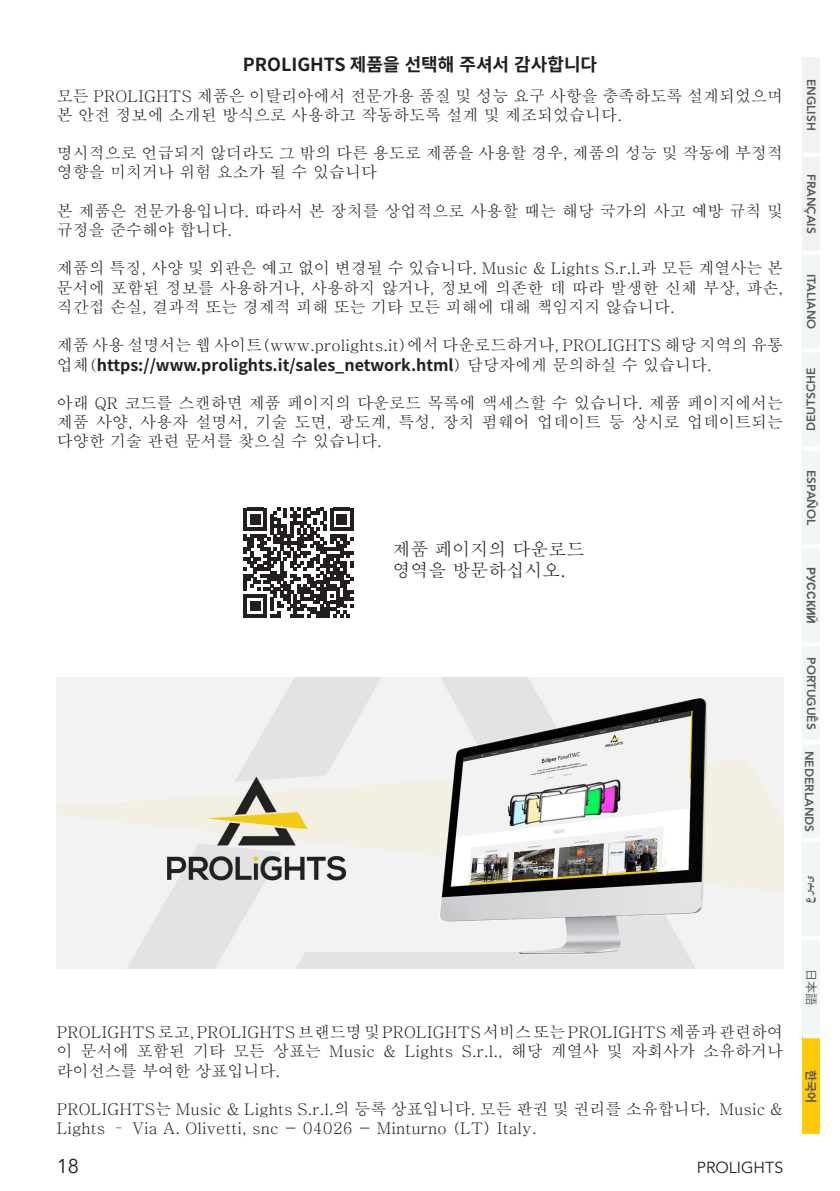
<style>
.page{position:relative;width:840px;height:1191px;background:#fff}
.page>*{position:absolute;margin:0;border:0;box-sizing:border-box;transform-origin:0 0}
.t1{font:20px "Avenir";color:#231f20}
.t2{font:700 18px "Source Han Sans KR";color:#231f20}
.t3{font:500 18px/21.6px "Adobe Myungjo Std";color:#231f20}
.t4{font:500 16px/19.2px "Adobe Myungjo Std";color:#231f20}
.t5{font:700 16px "Source Han Sans KR";color:#231f20}
.t6{font:16px "Avenir";color:#231f20}
.t7{font:800 12px "Avenir";color:#57585a}
.t8{font:700 12px "Arial";color:#57585a}
.t9{font:12px "Koz Go Pr 6 N";color:#57585a}
.t10{font:700 12px "Source Han Sans KR";color:#57585a}
.s1{font-family:"Adobe Myungjo Std";font-weight:500}
</style>
<div class="page">
<img style="left:57px;top:678px;width:725px;height:290px">
<svg style="left:243px;top:508px;width:110px;height:109px"></svg>
<div style="left:802px;top:57px;width:17px;height:98px;background:#f2f2f2"></div>
<div style="left:802px;top:155px;width:17px;height:98px;background:#f2f2f2"></div>
<div style="left:802px;top:253px;width:17px;height:98px;background:#f3f6f7"></div>
<div style="left:802px;top:351px;width:17px;height:97px;background:#f3f6f7"></div>
<div style="left:802px;top:448px;width:17px;height:98px;background:#f3f6f7"></div>
<div style="left:802px;top:546px;width:17px;height:98px;background:#f3f6f7"></div>
<div style="left:802px;top:644px;width:17px;height:98px;background:#f3f6f7"></div>
<div style="left:802px;top:742px;width:17px;height:98px;background:#f3f6f7"></div>
<div style="left:802px;top:840px;width:17px;height:98px;background:#f3f6f7"></div>
<div style="left:802px;top:938px;width:17px;height:98px;background:#f3f6f7"></div>
<div style="left:802px;top:1036px;width:17px;height:98px;background:#feca0a"></div>
<hr style="left:802px;top:153px;width:17px;height:4px;background:#fff">
<hr style="left:802px;top:251px;width:17px;height:4px;background:#fff">
<hr style="left:802px;top:446px;width:17px;height:4px;background:#fff">
<hr style="left:802px;top:544px;width:17px;height:4px;background:#fff">
<hr style="left:802px;top:642px;width:17px;height:4px;background:#fff">
<hr style="left:802px;top:740px;width:17px;height:4px;background:#fff">
<hr style="left:802px;top:936px;width:17px;height:4px;background:#fff">
<hr style="left:802px;top:1034px;width:17px;height:4px;background:#fff">
<hr style="left:802px;top:349px;width:17px;height:4px;background:#fff">
<hr style="left:802px;top:838px;width:17px;height:4px;background:#fff">
<p class="t2" style="left:243px;top:54px;width:355px">PROLIGHTS 제품을 선택해 주셔서 감사합니다</p>
<p class="t4" style="left:57px;top:86px;width:727px">모든 PROLIGHTS 제품은 이탈리아에서 전문가용 품질 및 성능 요구 사항을 충족하도록 설계되었으며 본 안전 정보에 소개된 방식으로 사용하고 작동하도록 설계 및 제조되었습니다.</p>
<p class="t4" style="left:57px;top:144px;width:727px">명시적으로 언급되지 않더라도 그 밖의 다른 용도로 제품을 사용할 경우, 제품의 성능 및 작동에 부정적 영향을 미치거나 위험 요소가 될 수 있습니다</p>
<p class="t4" style="left:57px;top:201px;width:727px">본 제품은 전문가용입니다. 따라서 본 장치를 상업적으로 사용할 때는 해당 국가의 사고 예방 규칙 및 규정을 준수해야 합니다.</p>
<p class="t4" style="left:57px;top:259px;width:727px;text-align:justify">제품의 특징, 사양 및 외관은 예고 없이 변경될 수 있습니다. Music &amp; Lights S.r.l.과 모든 계열사는 본 문서에 포함된 정보를 사용하거나, 사용하지 않거나, 정보에 의존한 데 따라 발생한 신체 부상, 파손, 직간접 손실, 결과적 또는 경제적 피해 또는 기타 모든 피해에 대해 책임지지 않습니다.</p>
<p class="t4" style="left:57px;top:336px;width:727px">제품 사용 설명서는 웹 사이트(www.prolights.it)에서 다운로드하거나, PROLIGHTS 해당 지역의 유통</p>
<p class="t5" style="left:57px;top:356px;width:656px"><span class="s1">업체(</span>https://www.prolights.it/sales_network.html<span class="s1">) 담당자에게 문의하실 수 있습니다.</span></p>
<p class="t4" style="left:57px;top:393px;width:727px;text-align:justify">아래 QR 코드를 스캔하면 제품 페이지의 다운로드 목록에 액세스할 수 있습니다. 제품 페이지에서는 제품 사양, 사용자 설명서, 기술 도면, 광도계, 특성, 장치 펌웨어 업데이트 등 상시로 업데이트되는 다양한 기술 관련 문서를 찾으실 수 있습니다.</p>
<p class="t3" style="left:392px;top:538px;width:193px">제품 페이지의 다운로드 영역을 방문하십시오.</p>
<p class="t7" style="left:820px;top:79px;width:53px;rotate:90deg">ENGLISH</p>
<p class="t7" style="left:820px;top:174px;width:61px;rotate:90deg">FRANÇAIS</p>
<p class="t7" style="left:820px;top:274px;width:57px;rotate:90deg">ITALIANO</p>
<p class="t7" style="left:801px;top:431px;width:65px;rotate:-90deg">DEUTSCHE</p>
<p class="t7" style="left:820px;top:470px;width:57px;rotate:90deg">ESPAÑOL</p>
<p class="t8" style="left:819px;top:567px;width:59px;rotate:90deg">РУССКИЙ</p>
<p class="t7" style="left:820px;top:657px;width:74px;rotate:90deg">PORTUGUÊS</p>
<p class="t7" style="left:818px;top:750px;width:83px;rotate:90deg">NEDERLANDS</p>
<p class="t8" style="left:800px;top:903px;width:29px;rotate:-90deg">برع ى</p>
<p class="t4" style="left:57px;top:1022px;width:727px;text-align:justify">PROLIGHTS 로고, PROLIGHTS 브랜드명 및 PROLIGHTS 서비스 또는 PROLIGHTS 제품과 관련하여 이 문서에 포함된 기타 모든 상표는 Music &amp; Lights S.r.l., 해당 계열사 및 자회사가 소유하거나 라이선스를 부여한 상표입니다.</p>
<p class="t4" style="left:57px;top:1099px;width:727px">PROLIGHTS는 Music &amp; Lights S.r.l.의 등록 상표입니다. 모든 판권 및 권리를 소유합니다. Music &amp;<br>Lights – Via A. Olivetti, snc - 04026 - Minturno (LT) Italy.</p>
<p class="t1" style="left:57px;top:1154px;width:24px">18</p>
<p class="t6" style="left:696px;top:1158px;width:88px">PROLIGHTS</p>
<p class="t9" style="left:817px;top:969px;width:37px;rotate:90deg">日本語</p>
<p class="t10" style="left:817px;top:1069px;width:35px;rotate:90deg">한국어</p>
</div>
